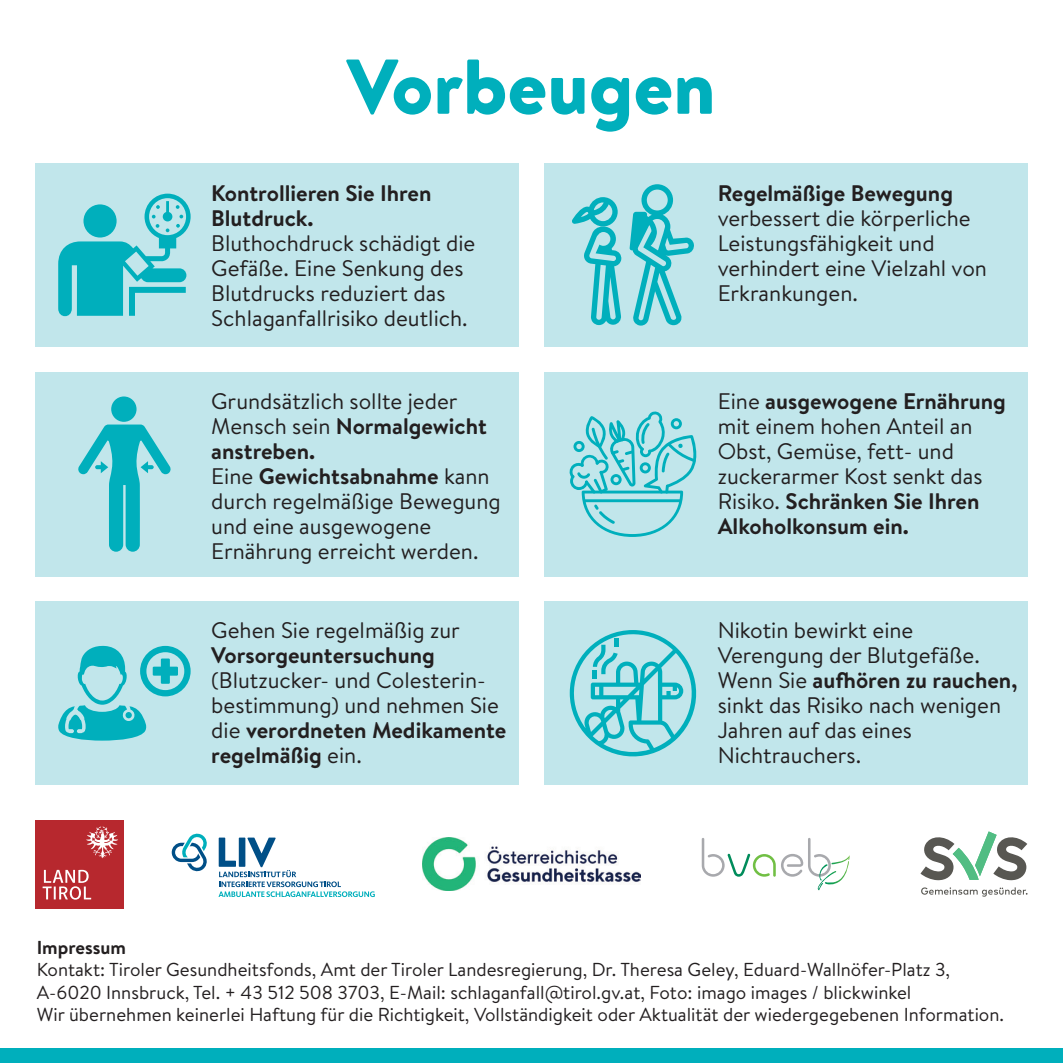
<style>
.page{position:relative;width:1063px;height:1063px;background:#fff}
.page>*{position:absolute;margin:0;border:0;box-sizing:border-box;transform-origin:0 0}
.Headline_14{font:900 77.5px "Brandon Text";color:#00afbc}
.Fließtext{font:22.5px/25px "Brandon Text";color:#231f20}
.Fließtext-2{font:18.75px/22.5px "Brandon Text";color:#231f20}
.s1{font-weight:700}
</style>
<div class="page">
<div style="left:0;top:1049px;width:1063px;height:14px;background:#00afbc"></div>
<div style="left:35px;top:820px;width:89px;height:89px;background:#b7282e"></div>
<svg style="left:86px;top:827px;width:32px;height:31px"></svg>
<svg style="left:43px;top:870px;width:48px;height:30px"></svg>
<img style="left:422px;top:837px;width:219px;height:54px">
<svg style="left:702px;top:838px;width:148px;height:52px"></svg>
<svg style="left:920px;top:831px;width:107px;height:50px"></svg>
<svg style="left:921px;top:887px;width:107px;height:10px"></svg>
<svg style="left:172px;top:834px;width:35px;height:38px"></svg>
<svg style="left:218px;top:838px;width:157px;height:59px"></svg>
<div style="left:544px;top:163px;width:484px;height:184px;background:#c1e6eb"></div>
<div style="left:35px;top:163px;width:484px;height:184px;background:#c1e6eb"></div>
<div style="left:35px;top:372px;width:484px;height:204px;background:#c1e6eb"></div>
<div style="left:544px;top:372px;width:484px;height:204px;background:#c1e6eb"></div>
<div style="left:35px;top:601px;width:484px;height:184px;background:#c1e6eb"></div>
<div style="left:544px;top:601px;width:484px;height:184px;background:#c1e6eb"></div>
<svg style="left:58px;top:194px;width:133px;height:122px"></svg>
<svg style="left:572px;top:197px;width:50px;height:128px"></svg>
<svg style="left:629px;top:184px;width:65px;height:142px"></svg>
<div style="left:111px;top:396px;width:26px;height:26px;background:#00afbc;border-radius:50%"></div>
<svg style="left:78px;top:424px;width:93px;height:128px"></svg>
<svg style="left:570px;top:412px;width:126px;height:125px"></svg>
<hr style="left:583px;top:499px;width:99px;height:3px;background:#00afbc">
<svg style="left:58px;top:646px;width:133px;height:95px"></svg>
<svg style="left:570px;top:630px;width:126px;height:126px"></svg>
<p class="Headline_14" style="left:346px;top:32px;width:371px">Vorbeugen</p>
<p class="Fließtext" style="left:211px;top:180px;width:266px"><span class="s1">Kontrollieren Sie Ihren<br>Blutdruck.<br></span>Bluthochdruck schädigt die<br>Gefäße. Eine Senkung des</p>
<p class="Fließtext" style="left:211px;top:280px;width:258px">Blutdrucks reduziert das<br>Schlaganfallrisiko deutlich.</p>
<p class="Fließtext" style="left:211px;top:388px;width:291px">Grundsätzlich sollte jeder<br>Mensch sein <span class="s1">Normalgewicht anstreben.<br></span>Eine <span class="s1">Gewichtsabnahme</span> kann durch regelmäßige Bewegung und eine ausgewogene<br>Ernährung erreicht werden.</p>
<p class="Fließtext" style="left:211px;top:617px;width:297px">Gehen Sie regelmäßig zur<br><span class="s1">Vorsorgeuntersuchung </span>(Blutzucker- und Colesterin&shy;bestimmung) und nehmen Sie die <span class="s1">verordneten Medikamente regelmäßig</span> ein.</p>
<p class="Fließtext" style="left:718px;top:180px;width:254px"><span class="s1">Regelmäßige Bewegung </span>verbessert die körperliche<br>Leistungsfähigkeit und</p>
<p class="Fließtext" style="left:718px;top:255px;width:271px">verhindert eine Vielzahl von<br>Erkrankungen.</p>
<p class="Fließtext" style="left:718px;top:388px;width:290px">Eine <span class="s1">ausgewogene Ernährung </span>mit einem hohen Anteil an<br>Obst, Gemüse, fett- und zuckerarmer Kost senkt das<br>Risiko. <span class="s1">Schränken Sie Ihren<br>Alkoholkonsum ein.</span></p>
<p class="Fließtext" style="left:718px;top:617px;width:301px">Nikotin bewirkt eine<br>Verengung der Blutgefäße.<br>Wenn Sie <span class="s1">aufhören zu rauchen, </span>sinkt das Risiko nach wenigen<br>Jahren auf das eines</p>
<p class="Fließtext" style="left:718px;top:742px;width:145px">Nichtrauchers.</p>
<p class="Fließtext-2" style="left:37px;top:935px;width:915px"><span class="s1">Impressum<br></span>Kontakt: Tiroler Gesundheitsfonds, Amt der Tiroler Landesregierung, Dr. Theresa Geley, Eduard-Wallnöfer-Platz 3,<br>A-6020 Innsbruck, Tel. + 43 512 508 3703, E-Mail: schlaganfall@tirol.gv.at, Foto: imago images / blickwinkel</p>
<p class="Fließtext-2" style="left:37px;top:1003px;width:969px">Wir übernehmen keinerlei Haftung für die Richtigkeit, Vollständigkeit oder Aktualität der wiedergegebenen Information.</p>
</div>
